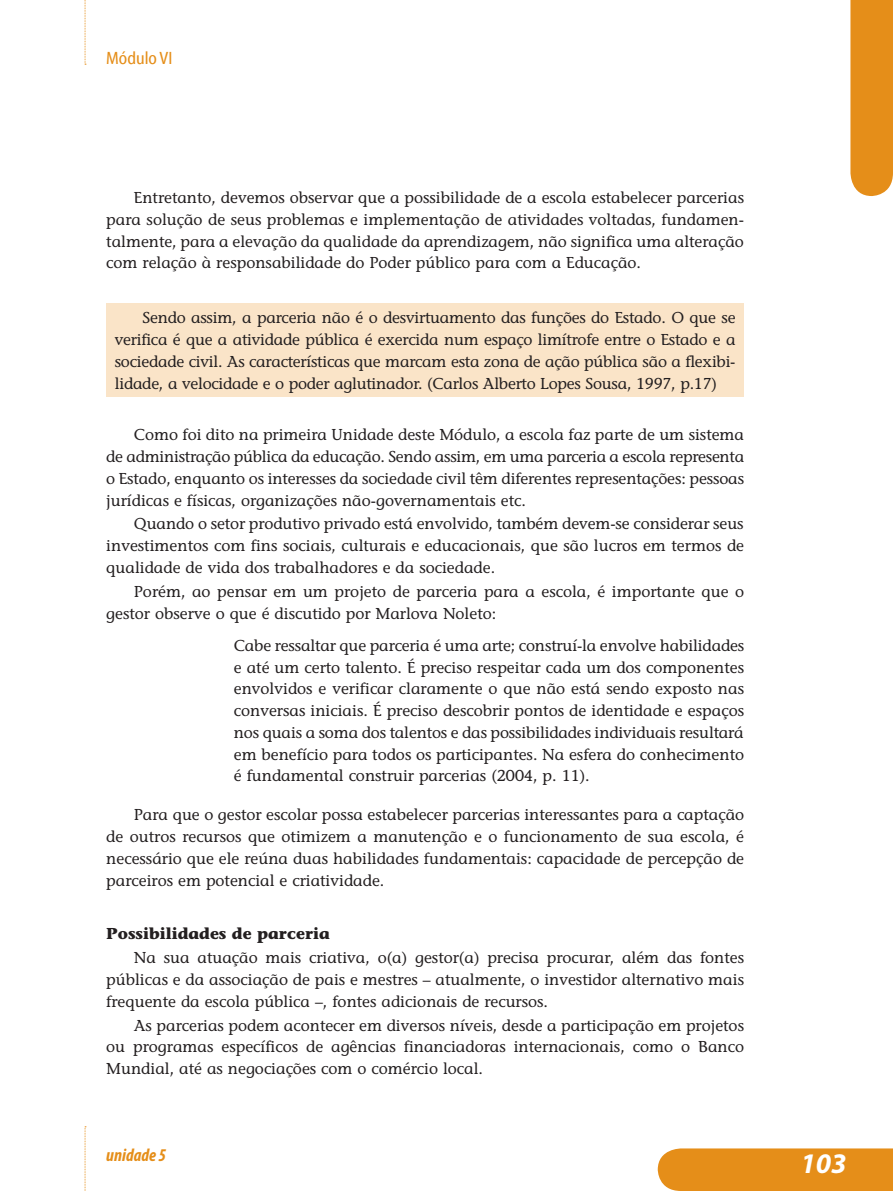
<style>
.page{position:relative;width:893px;height:1191px;background:#fff}
.page>*{position:absolute;margin:0;border:0;box-sizing:border-box;transform-origin:0 0}
.t1{font:italic 700 28.5px "Myriad Pro";color:#fff}
.t2{font:italic 700 condensed 18px "Myriad Pro";color:#e58e19}
.t3{font:18px "Myriad Cn Web";color:#e58e19}
.t4{font:15.75px/21.8px "Stone Informal";color:#231f20;text-align:justify}
.t5{font:700 15.75px "Stone Informal";color:#231f20}
</style>
<div class="page">
<div style="left:658px;top:1148px;width:235px;height:43px;background:#e58e19"></div>
<div style="left:850px;top:0;width:43px;height:196px;background:#e58e19"></div>
<svg style="left:85px;top:0;width:1px;height:65px"></svg>
<svg style="left:85px;top:1126px;width:1px;height:65px"></svg>
<div style="left:106px;top:303px;width:638px;height:94px;background:#fae4c8"></div>
<p class="t3" style="left:106px;top:48px;width:68px">Módulo VI</p>
<p class="t4" style="left:106px;top:187px;width:639px;text-indent:28px">Entretanto, devemos observar que a possibilidade de a escola estabelecer parcerias para solução de seus problemas e implementação de atividades voltadas, fundamen&shy;talmente, para a elevação da qualidade da aprendizagem, não significa uma alteração com relação à responsabilidade do Poder público para com a Educação.</p>
<p class="t4" style="left:115px;top:307px;width:622px;text-indent:28px">Sendo assim, a parceria não é o desvirtuamento das funções do Estado. O que se verifica é que a atividade pública é exercida num espaço limítrofe entre o Estado e a sociedade civil. As características que marcam esta zona de ação pública são a flexibi&shy;lidade, a velocidade e o poder aglutinador. (Carlos Alberto Lopes Sousa, 1997, p.17)</p>
<p class="t4" style="left:106px;top:424px;width:639px;text-indent:28px">Como foi dito na primeira Unidade deste Módulo, a escola faz parte de um sistema de administração pública da educação. Sendo assim, em uma parceria a escola representa o Estado, enquanto os interesses da sociedade civil têm diferentes representações: pessoas jurídicas e físicas, organizações não-governamentais etc.</p>
<p class="t4" style="left:106px;top:513px;width:639px;text-indent:28px">Quando o setor produtivo privado está envolvido, também devem-se considerar seus investimentos com fins sociais, culturais e educacionais, que são lucros em termos de qualidade de vida dos trabalhadores e da sociedade.</p>
<p class="t4" style="left:106px;top:580px;width:639px;text-indent:28px">Porém, ao pensar em um projeto de parceria para a escola, é importante que o gestor observe o que é discutido por Marlova Noleto:</p>
<p class="t4" style="left:234px;top:634px;width:512px">Cabe ressaltar que parceria é uma arte; construí-la envolve habilidades e até um certo talento. É preciso respeitar cada um dos componentes envolvidos e verificar claramente o que não está sendo exposto nas conversas iniciais. É preciso descobrir pontos de identidade e espaços nos quais a soma dos talentos e das possibilidades individuais resultará em benefício para todos os participantes. Na esfera do conhecimento é fundamental construir parcerias (2004, p. 11).</p>
<p class="t4" style="left:106px;top:804px;width:639px;text-indent:28px">Para que o gestor escolar possa estabelecer parcerias interessantes para a captação de outros recursos que otimizem a manutenção e o funcionamento de sua escola, é necessário que ele reúna duas habilidades fundamentais: capacidade de percepção de parceiros em potencial e criatividade.</p>
<p class="t5" style="left:106px;top:924px;width:225px">Possibilidades de parceria</p>
<p class="t4" style="left:106px;top:946px;width:639px;text-indent:28px">Na sua atuação mais criativa, o(a) gestor(a) precisa procurar, além das fontes públicas e da associação de pais e mestres – atualmente, o investidor alternativo mais frequente da escola pública –, fontes adicionais de recursos.</p>
<p class="t4" style="left:106px;top:1014px;width:639px;text-indent:28px">As parcerias podem acontecer em diversos níveis, desde a participação em projetos ou programas específicos de agências financiadoras internacionais, como o Banco Mundial, até as negociações com o comércio local.</p>
<p class="t2" style="left:106px;top:1145px;width:62px">unidade 5</p>
<h1 class="t1" style="left:800px;top:1148px;width:48px">103</h1>
</div>
